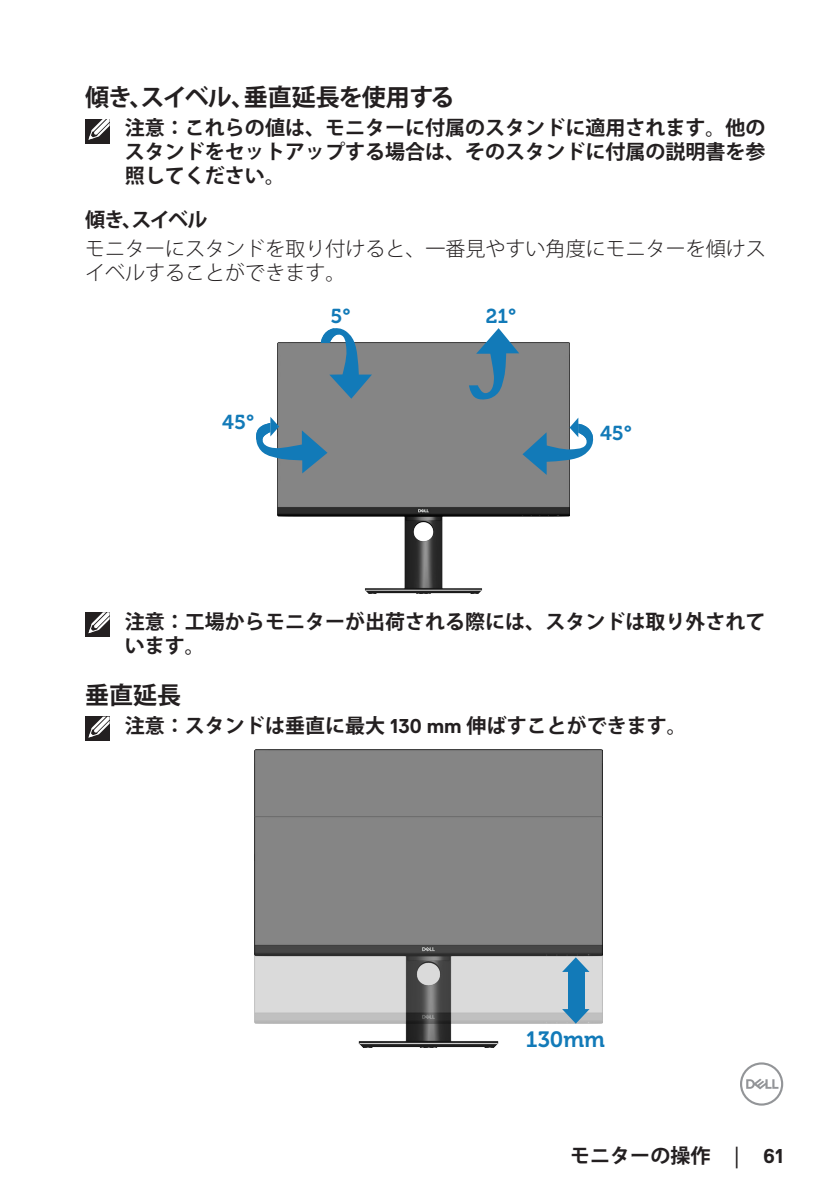
<style>
.page{position:relative;width:840px;height:1191px;background:#fff}
.page>*{position:absolute;margin:0;border:0;box-sizing:border-box;transform-origin:0 0}
.Head2{font:700 24px "Koz Go Pro";letter-spacing:-.04em;color:#231f20}
.Head2-2{font:700 24px "Koz Go Pro";letter-spacing:-.02em;color:#231f20}
.t1{font:22px "Museo For Dell 700";color:#127ab8}
.text{font:700 20px/24px "Koz Go Pro";color:#231f20;text-align:justify}
.text-2{font:300 20px/24px "Koz Go Pr 6 N";color:#231f20}
.t2{font:20px "Museo For Dell 700";color:#127ab8}
.Head3{font:700 20px "Koz Go Pro";letter-spacing:-.06em;color:#231f20}
.s1{font-family:"Dell Replica"}
.s2{font-family:"Times New Roman";font-weight:400;font-size:18px}
</style>
<div class="page">
<svg style="left:740px;top:1062px;width:42px;height:43px"></svg>
<div style="left:85px;top:119px;width:24px;height:24px;background:#231f20"></div>
<svg style="left:88px;top:119px;width:22px;height:22px"></svg>
<img style="left:277px;top:343px;width:292px;height:251px">
<svg style="left:468px;top:328px;width:51px;height:73px;background:#7192a7"></svg>
<svg style="left:321px;top:328px;width:51px;height:71px;background:#6e90a4"></svg>
<svg style="left:522px;top:417px;width:71px;height:58px"></svg>
<svg style="left:256px;top:417px;width:71px;height:56px"></svg>
<div style="left:85px;top:612px;width:24px;height:24px;background:#231f20"></div>
<svg style="left:88px;top:612px;width:22px;height:22px"></svg>
<div style="left:85px;top:716px;width:24px;height:25px;background:#231f20"></div>
<svg style="left:88px;top:716px;width:22px;height:22px"></svg>
<img style="left:254px;top:749px;width:348px;height:298px">
<img style="left:254px;top:817px;width:348px;height:206px">
<svg style="left:561px;top:957px;width:28px;height:15px"></svg>
<svg style="left:561px;top:1009px;width:28px;height:14px"></svg>
<div style="left:567px;top:971px;width:17px;height:38px;background:#127ab8"></div>
<p class="Head2" style="left:85px;top:82px;width:370px">傾き、スイベル、垂直延長を使用する</p>
<p class="text" style="left:125px;top:117px;width:642px">注意：これらの値は、モニターに付属のスタンドに適用されます。他のスタンドをセットアップする場合は、そのスタンドに付属の説明書を参照してください。</p>
<p class="Head3" style="left:85px;top:206px;width:124px">傾き、スイベル</p>
<p class="text-2" style="left:85px;top:237px;width:682px">モニターにスタンドを取り付けると、一番見やすい角度にモニターを傾けスイベルすることができます。</p>
<p class="t2" style="left:222px;top:411px;width:33px">45°</p>
<p class="t2" style="left:330px;top:305px;width:22px">5°</p>
<p class="t2" style="left:485px;top:305px;width:32px">21°</p>
<p class="t2" style="left:599px;top:422px;width:33px">45°</p>
<p class="text" style="left:125px;top:610px;width:642px">注意：工場からモニターが出荷される際には、スタンドは取り外されています。</p>
<p class="Head2-2" style="left:85px;top:680px;width:97px">垂直延長</p>
<p class="text" style="left:125px;top:715px;width:563px">注意：スタンドは垂直に最大 <span class="s1">130 mm</span> 伸ばすことができます。</p>
<p class="t1" style="left:525px;top:1027px;width:80px">130mm</p>
<p class="text" style="left:570px;top:1144px;width:214px">モニターの操作 <span class="s2">│</span> <span class="s1">61</span></p>
</div>
